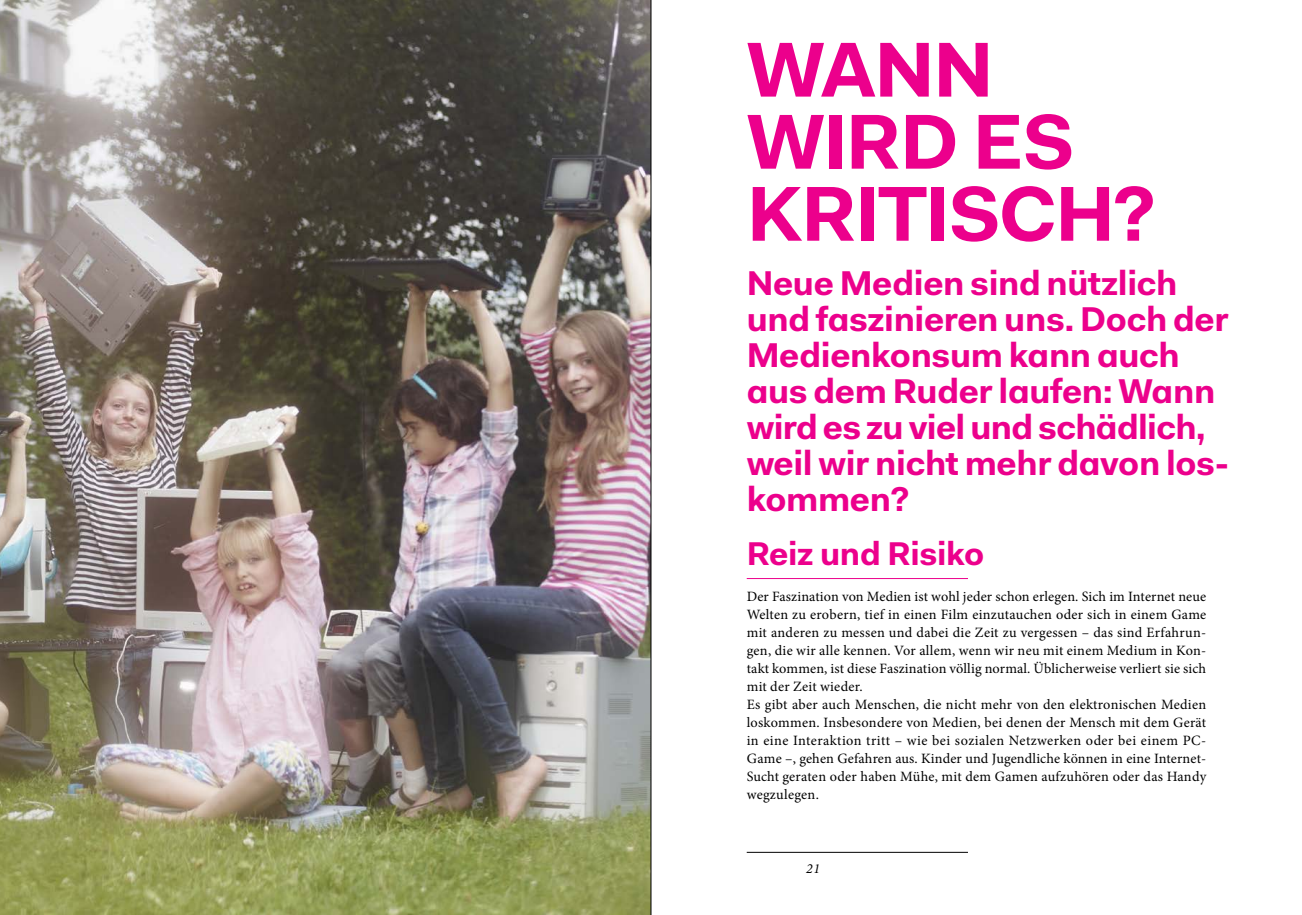
<style>
.page{position:relative;width:1302px;height:915px;background:#fff}
.page>*{position:absolute;margin:0;border:0;box-sizing:border-box;transform-origin:0 0}
.t1{font:700 78px/72px "Fakt Pro";letter-spacing:-.02em;color:#ec008c}
.t2{font:700 34.5px/36px "Fakt Pro";letter-spacing:-.01em;color:#ec008c}
.t3{font:700 33px "Fakt Pro";letter-spacing:-.01em;color:#ec008c}
.t4{font:14.25px/18px "Minion Pro";letter-spacing:.015em;color:#000}
.t5{font:italic 13.8px "Minion Pro";color:#000}
</style>
<div class="page">
<img style="left:0;top:0;width:650px;height:914px">
<hr style="left:746px;top:851px;width:221px;height:1px;background:#000">
<hr style="left:650px;top:0;width:1px;height:914px;background:#000">
<hr style="left:746px;top:578px;width:221px;height:1px;background:#ec008c">
<h1 class="t1" style="left:746px;top:33px;width:409px">Wann<br>wi rd es kritisch?</h1>
<h2 class="t2" style="left:746px;top:264px;width:483px">Neue Medien sind nützlich und faszinieren uns. Doch der<br>Medienkonsum kann auch aus dem Ruder laufen: Wann wird es zu viel und schädlich, weil wir nicht mehr davon los&shy;kommen?</h2>
<h3 class="t3" style="left:746px;top:531px;width:239px">Reiz und Risiko</h3>
<p class="t4" style="left:746px;top:587px;width:461px">Der Faszination von Medien ist wohl jeder schon erlegen. Sich im Internet neue Welten zu erobern, tief in einen Film einzutauchen oder sich in einem Game mit anderen zu messen und dabei die Zeit zu vergessen – das sind Erfahrun&shy;gen, die wir alle kennen. Vor allem, wenn wir neu mit einem Medium in Kon&shy;takt kommen, ist diese Faszination völlig normal. Üblicherweise verliert sie sich mit der Zeit wieder.<br>Es gibt aber auch Menschen, die nicht mehr von den elektronischen Medien loskommen. Insbesondere von Medien, bei denen der Mensch mit dem Gerät in eine Interaktion tritt – wie bei sozialen Netzwerken oder bei einem PC-Game –, gehen Gefahren aus. Kinder und Jugendliche können in eine Internet-Sucht geraten oder haben Mühe, mit dem Gamen aufzuhören oder das Handy wegzulegen.</p>
<p class="t5" style="left:806px;top:858px;width:15px">21</p>
</div>
